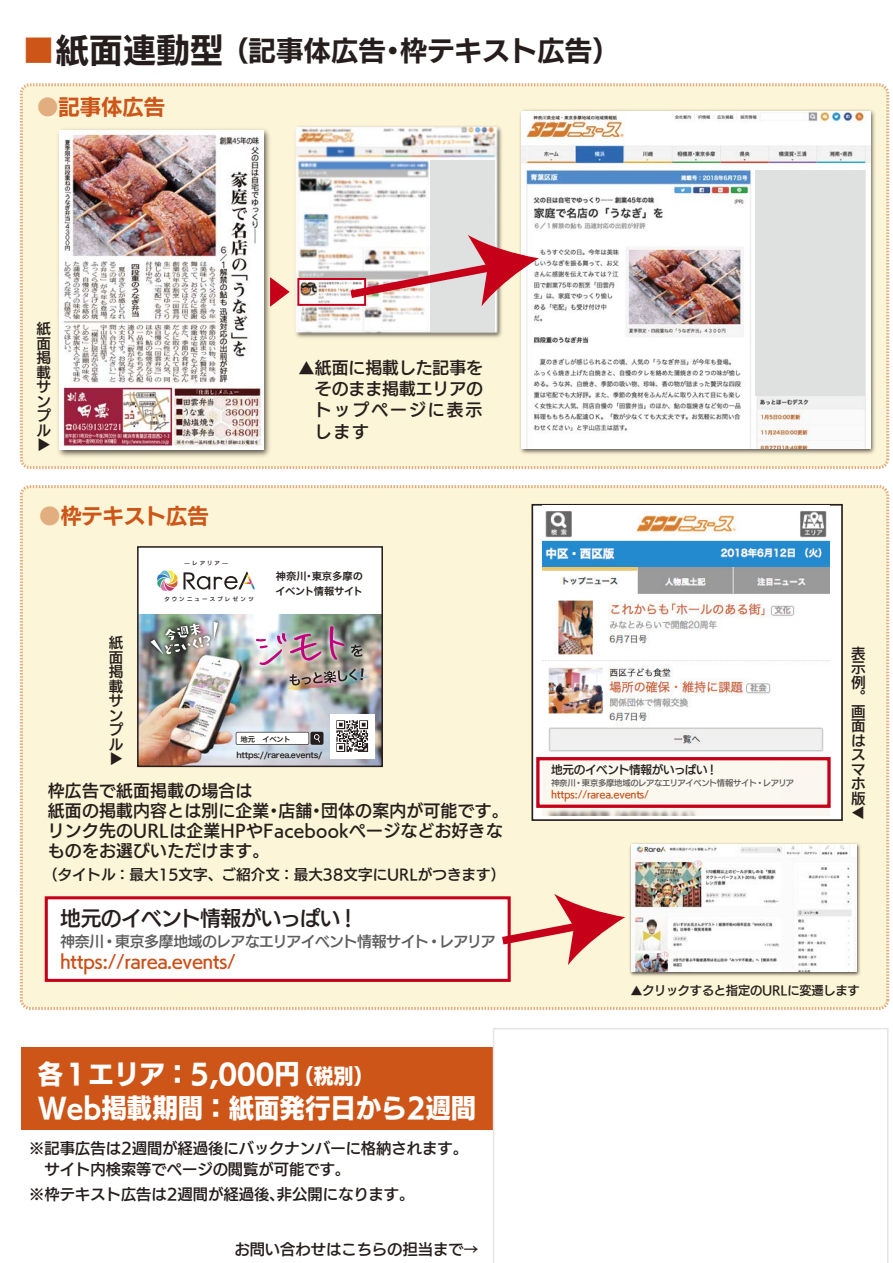
<style>
.page{position:relative;width:893px;height:1263px;background:#fff}
.page>*{position:absolute;margin:0;border:0;box-sizing:border-box;transform-origin:0 0}
.t1{font:33.6px "UD Kakugo Large Pr 6 B";color:#251e1c}
.t2{font:27.45px "UD Kakugo Large Pr 6 B";color:#251e1c}
.t3{font:26.55px/33.6px "UD Kakugo Large Pr 6 E";color:#fff;scale:.96 1}
.t4{font:21.45px "UD Kakugo Large Pr 6 B";letter-spacing:-.005em;color:#cd5517}
.t5{font:20.85px "UD Kakugo Large Pr 6 E";color:#fff;scale:.96 1}
.t6{font:20.7px "UD Kakugo Large Pr 6 DB";letter-spacing:-.025em;color:#251e1c}
.t7{font:17.7px "UD Kakugo Large Pr 6 DB";letter-spacing:-.02em;color:#cb4e17}
.t8{font:16.8px/19.8px "UD Kakugo Large Pr 6 DB";letter-spacing:.015em;color:#251e1c}
.t9{font:16.8px "UD Kakugo Large Pr 6 DB";letter-spacing:.12em;color:#251e1c}
.t10{font:15.3px/21.5px "UD Kakugo Large Pr 6 DB";color:#251e1c}
.t11{font:14.85px "UD Kakugo Large Pr 6 DB";letter-spacing:-.03em;color:#5e5d5d}
.t12{font:14.55px/14.5px "UD Kakugo Large Pr 6 DB";letter-spacing:.005em;color:#251e1c;text-align:justify}
.t13{font:12.15px "UD Kakugo Large Pr 6 DB";letter-spacing:-.02em;color:#251e1c}
.t14{font:11.55px "UD Kakugo Large Pr 6 DB";letter-spacing:-.025em;color:#251e1c}
.t15{font:10.35px/15px "Hira Kaku Pro W6";letter-spacing:-.045em;color:#251e1c}
.t16{font:10.35px "Hira Kaku Pro W6";letter-spacing:-.02em;color:#251e1c}
.t17{font:9.9px "UD Kakugo Large Pr 6 DB";letter-spacing:-.02em;color:#cb4e17}
.t18{font:8.25px "UD Kakugo Large Pr 6 DB";letter-spacing:-.03em;color:#5e5d5d}
.t19{font:8.1px "Hira Kaku Pro W6";letter-spacing:-.035em;color:#251e1c}
.t20{font:7.35px "Hira Kaku Pro W6";letter-spacing:-.03em;color:#251e1c}
.t21{font:5.4px "UD Kakugo Large Pr 6 DB";letter-spacing:.415em;color:#251e1c}
.s1{color:#cd5517}
.s2{color:#e3ae7f}
</style>
<div class="page">
<div style="left:21px;top:85px;width:867px;height:383px;background:#fcf5d7;border-radius:9px"></div>
<div style="left:20px;top:83px;width:869px;height:386px;border:3px dashed #e3ae7f;border-radius:9px"></div>
<div style="left:21px;top:487px;width:867px;height:521px;background:#fcf5d7;border-radius:9px"></div>
<div style="left:20px;top:485px;width:869px;height:525px;border:3px dashed #e3ae7f;border-radius:9px"></div>
<div style="left:21px;top:1048px;width:488px;height:82px;background:#cd5517"></div>
<svg style="left:493px;top:1028px;width:395px;height:235px"></svg>
<img style="left:629px;top:843px;width:231px;height:133px">
<img style="left:632px;top:845px;width:225px;height:127px">
<div style="left:532px;top:505px;width:310px;height:315px;background:#fff"></div>
<div style="left:531px;top:504px;width:312px;height:317px;border:2px solid #251e1c"></div>
<img style="left:542px;top:506px;width:287px;height:246px">
<div style="left:46px;top:898px;width:463px;height:82px;background:#fff"></div>
<div style="left:45px;top:896px;width:466px;height:86px;border:3px solid #c50018"></div>
<img style="left:542px;top:761px;width:287px;height:54px">
<div style="left:546px;top:761px;width:236px;height:40px;background:#fbf8ef"></div>
<div style="left:536px;top:757px;width:295px;height:51px;border:3px solid #c50018"></div>
<img style="left:58px;top:129px;width:212px;height:328px">
<img style="left:60px;top:130px;width:203px;height:320px">
<img style="left:140px;top:614px;width:240px;height:150px">
<div style="left:138px;top:547px;width:244px;height:67px;background:#fff"></div>
<div style="left:310px;top:732px;width:13px;height:13px;background:#251e1c;border-radius:2px"></div>
<svg style="left:236px;top:732px;width:84px;height:13px"></svg>
<svg style="left:157px;top:570px;width:98px;height:21px"></svg>
<div style="left:330px;top:714px;width:44px;height:44px;background:#fff"></div>
<svg style="left:336px;top:720px;width:32px;height:32px"></svg>
<img style="left:145px;top:617px;width:78px;height:43px">
<img style="left:150px;top:622px;width:68px;height:33px">
<img style="left:250px;top:620px;width:101px;height:51px">
<img style="left:283px;top:691px;width:87px;height:1px">
<img style="left:256px;top:626px;width:114px;height:65px">
<div style="left:137px;top:546px;width:246px;height:221px;border:2px solid #251e1c"></div>
<img style="left:514px;top:109px;width:365px;height:380px">
<img style="left:521px;top:111px;width:349px;height:338px">
<div style="left:756px;top:170px;width:109px;height:226px;background:#dfe0e0"></div>
<svg style="left:494px;top:894px;width:131px;height:71px"></svg>
<img style="left:237px;top:83px;width:323px;height:312px">
<div style="left:430px;top:160px;width:65px;height:172px;background:#dfe0e0"></div>
<img style="left:300px;top:281px;width:42px;height:22px">
<svg style="left:342px;top:235px;width:197px;height:71px"></svg>
<div style="left:297px;top:278px;width:69px;height:28px;border:2px solid #c50018"></div>
<h1 class="t1" style="left:22px;top:32px;width:203px"><span class="s1">■</span>紙面連動型</h1>
<p class="t4" style="left:37px;top:95px;width:129px"><span class="s2">●</span>記事体広告</p>
<h2 class="t2" style="left:221px;top:35px;width:167px">（記事体広告</h2>
<h2 class="t2" style="left:400px;top:35px;width:222px">枠テキスト広告(</h2>
<h2 class="t2" style="left:379px;top:35px;width:29px">・</h2>
<p class="t12" style="left:37px;top:322px;width:16px">紙面掲載サンプル</p>
<p class="t12" style="left:37px;top:438px;width:15px">▶</p>
<p class="t4" style="left:39px;top:504px;width:171px"><span class="s2">●</span>枠テキスト広告</p>
<p class="t21" style="left:192px;top:560px;width:29px">レアリア</p>
<p class="t21" style="left:185px;top:559px;width:7px">̶</p>
<p class="t21" style="left:223px;top:559px;width:7px">̶</p>
<p class="t8" style="left:298px;top:358px;width:186px">▲紙面に掲載した記事を</p>
<p class="t8" style="left:298px;top:379px;width:186px">　そのまま掲載エリアの</p>
<p class="t9" style="left:315px;top:401px;width:169px">トップページに表示</p>
<p class="t8" style="left:315px;top:422px;width:56px">します</p>
<p class="t12" style="left:109px;top:636px;width:16px">紙面掲載サンプル</p>
<p class="t12" style="left:109px;top:752px;width:15px">▶</p>
<p class="t21" style="left:164px;top:596px;width:91px">タウンニュースプレゼンツ</p>
<p class="t16" style="left:312px;top:567px;width:53px">東京多摩の</p>
<p class="t15" style="left:276px;top:568px;width:89px">神奈川<br>イベント情報サイト</p>
<p class="t16" style="left:304px;top:567px;width:12px">・</p>
<p class="t20" style="left:241px;top:733px;width:52px">地元　イベント</p>
<p class="t19" style="left:236px;top:747px;width:88px">https://rarea.events/</p>
<p class="t8" style="left:48px;top:781px;width:206px">枠広告で紙面掲載の場合は</p>
<p class="t8" style="left:321px;top:801px;width:189px">団体の案内が可能です。</p>
<p class="t8" style="left:48px;top:801px;width:456px">紙面の掲載内容とは別に企業<br>リンク先のURLは企業HPやFacebookページなどお好きなものをお選びいただけます。</p>
<p class="t12" style="left:43px;top:868px;width:464px">（タイトル：最大15文字、ご紹介文：最大38文字にURLがつきます(</p>
<p class="t8" style="left:278px;top:801px;width:35px">店舗</p>
<p class="t8" style="left:265px;top:801px;width:18px">・</p>
<p class="t8" style="left:308px;top:801px;width:18px">・</p>
<p class="t6" style="left:60px;top:907px;width:300px">地元のイベント情報がいっぱい!</p>
<p class="t7" style="left:60px;top:951px;width:177px">https://rarea.events/</p>
<p class="t11" style="left:60px;top:934px;width:383px">神奈川・東京多摩地域のレアなエリアイベント情報サイト・</p>
<p class="t11" style="left:439px;top:934px;width:58px">レアリア</p>
<h3 class="t3" style="left:38px;top:1058px;width:458px">各１エリア：5,000円<br>Web掲載期間：紙面発行日から2週間</h3>
<p class="t10" style="left:29px;top:1138px;width:440px">※記事広告は2週間が経過後にバックナンバーに格納されます。　サイト内検索等でページの閲覧が可能です。</p>
<p class="t10" style="left:277px;top:1184px;width:139px">非公開になります。</p>
<p class="t5" style="left:293px;top:1065px;width:85px">（税別(</p>
<p class="t10" style="left:29px;top:1184px;width:257px">※枠テキスト広告は2週間が経過後、</p>
<p class="t10" style="left:234px;top:1239px;width:246px">お問い合わせはこちらの担当まで→</p>
<p class="t14" style="left:551px;top:763px;width:168px">地元のイベント情報がいっぱい!</p>
<p class="t17" style="left:551px;top:789px;width:100px">https://rarea.events/</p>
<p class="t18" style="left:551px;top:778px;width:214px">神奈川・東京多摩地域のレアなエリアイベント情報サイト・</p>
<p class="t18" style="left:763px;top:778px;width:33px">レアリア</p>
<p class="t12" style="left:851px;top:646px;width:16px">表示例</p>
<p class="t12" style="left:851px;top:690px;width:15px">。</p>
<p class="t12" style="left:851px;top:704px;width:16px">画面はスマホ版</p>
<p class="t12" style="left:851px;top:806px;width:14px">◀</p>
<p class="t13" style="left:630px;top:984px;width:231px">▲クリックすると指定のURLに変遷します</p>
</div>
